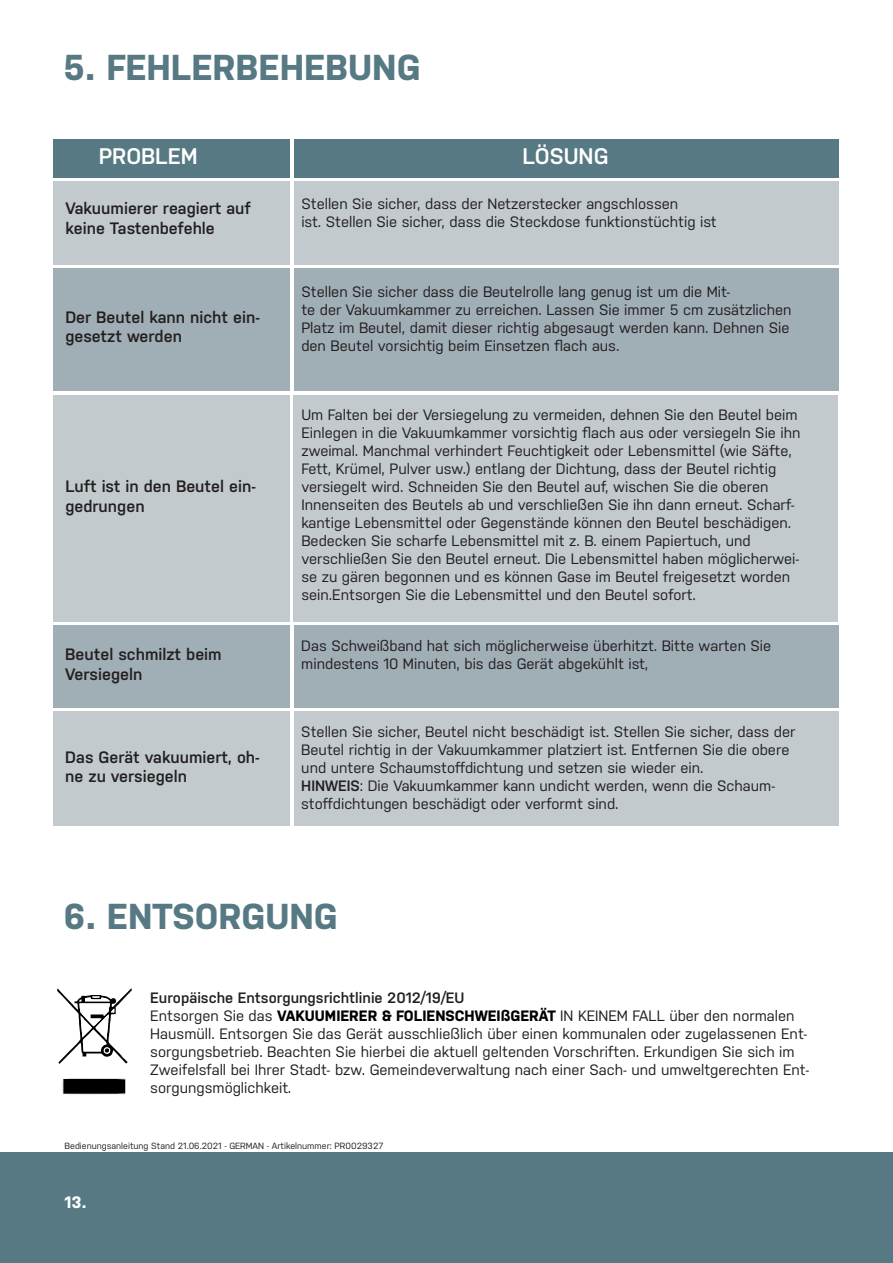
<style>
.page{position:relative;width:893px;height:1263px;background:#fff}
.page>*{position:absolute;margin:0;border:0;box-sizing:border-box;transform-origin:0 0}
.t1{font:700 36px "Nudista";color:#577983}
.t2{font:600 22.5px "Nudista";color:#fff}
.t3{font:600 16.5px/19.8px "Nudista";color:#231f20}
.t4{font:700 16.5px "Nudista";color:#fff}
.t5{font:15px/18px "Nudista";color:#231f20}
.t6{font:9px "Nudista";color:#231f20}
.s1{font-weight:600}
.s2{font-weight:700;color:#000}
</style>
<div class="page">
<svg style="left:62px;top:1078px;width:63px;height:16px"></svg>
<svg style="left:57px;top:988px;width:75px;height:76px"></svg>
<div style="left:0;top:1152px;width:893px;height:111px;background:#577983"></div>
<div style="left:53px;top:139px;width:237px;height:39px;background:#577983"></div>
<div style="left:294px;top:139px;width:544px;height:39px;background:#577983"></div>
<div style="left:53px;top:181px;width:237px;height:83px;background:#c2cace"></div>
<div style="left:53px;top:396px;width:237px;height:226px;background:#c2cace"></div>
<div style="left:53px;top:711px;width:237px;height:114px;background:#c2cace"></div>
<div style="left:53px;top:269px;width:237px;height:122px;background:#a0aeb5"></div>
<div style="left:53px;top:625px;width:237px;height:82px;background:#a0aeb5"></div>
<div style="left:294px;top:269px;width:544px;height:122px;background:#a0aeb5"></div>
<div style="left:294px;top:625px;width:544px;height:82px;background:#a0aeb5"></div>
<div style="left:294px;top:181px;width:544px;height:83px;background:#c2cace"></div>
<div style="left:293px;top:396px;width:545px;height:226px;background:#c2cace"></div>
<div style="left:294px;top:711px;width:544px;height:114px;background:#c2cace"></div>
<h1 class="t1" style="left:63px;top:46px;width:359px">5. FEHLERBEHEBUNG</h1>
<h2 class="t2" style="left:99px;top:143px;width:100px">PROBLEM</h2>
<h2 class="t2" style="left:522px;top:143px;width:88px">LÖSUNG</h2>
<p class="t3" style="left:65px;top:199px;width:187px">Vakuumierer reagiert auf keine Tastenbefehle</p>
<p class="t5" style="left:301px;top:195px;width:417px">Stellen Sie sicher, dass der Netzerstecker angschlossen<br>ist. Stellen Sie sicher, dass die Steckdose funktionstüchtig ist</p>
<p class="t3" style="left:65px;top:307px;width:196px">Der Beutel kann nicht ein&shy;gesetzt werden</p>
<p class="t3" style="left:65px;top:476px;width:192px">Luft ist in den Beutel ein&shy;gedrungen</p>
<p class="t3" style="left:65px;top:644px;width:158px">Beutel schmilzt beim<br>Versiegeln</p>
<p class="t3" style="left:65px;top:747px;width:196px">Das Gerät vakuumiert, oh&shy;ne zu versiegeln</p>
<p class="t5" style="left:301px;top:282px;width:492px">Stellen Sie sicher dass die Beutelrolle lang genug ist um die Mit-<br>te der Vakuumkammer zu erreichen. Lassen Sie immer 5 cm zusätzlichen Platz im Beutel, damit dieser richtig abgesaugt werden kann. Dehnen Sie den Beutel vorsichtig beim Einsetzen flach aus.</p>
<p class="t5" style="left:301px;top:406px;width:501px">Um Falten bei der Versiegelung zu vermeiden, dehnen Sie den Beutel beim Einlegen in die Vakuumkammer vorsichtig flach aus oder versiegeln Sie ihn zweimal. Manchmal verhindert Feuchtigkeit oder Lebensmittel (wie Säfte, Fett, Krümel, Pulver usw.) entlang der Dichtung, dass der Beutel richtig versiegelt wird. Schneiden Sie den Beutel auf, wischen Sie die oberen Innenseiten des Beutels ab und verschließen Sie ihn dann erneut. Scharf&shy;kantige Lebensmittel oder Gegenstände können den Beutel beschädigen.<br>Bedecken Sie scharfe Lebensmittel mit z. B. einem Papiertuch, und verschließen Sie den Beutel erneut. Die Lebensmittel haben möglicherwei&shy;se zu gären begonnen und es können Gase im Beutel freigesetzt worden sein.Entsorgen Sie die Lebensmittel und den Beutel sofort.</p>
<p class="t5" style="left:301px;top:636px;width:471px">Das Schweißband hat sich möglicherweise überhitzt. Bitte warten Sie mindestens 10 Minuten, bis das Gerät abgekühlt ist,</p>
<p class="t5" style="left:301px;top:723px;width:496px">Stellen Sie sicher, Beutel nicht beschädigt ist. Stellen Sie sicher, dass der Beutel richtig in der Vakuumkammer platziert ist. Entfernen Sie die obere und untere Schaumstoffdichtung und setzen sie wieder ein.<br><span class="s1">HINWEIS</span>: Die Vakuumkammer kann undicht werden, wenn die Schaum&shy;stoffdichtungen beschädigt oder verformt sind.</p>
<h1 class="t1" style="left:64px;top:896px;width:276px">6. ENTSORGUNG</h1>
<p class="t5" style="left:150px;top:989px;width:660px"><span class="s1">Europäische Entsorgungsrichtlinie 2012/19/EU<br></span>Entsorgen Sie das <span class="s2">VAKUUMIERER &amp; FOLIENSCHWEIßGERÄT</span> IN KEINEM FALL über den normalen Hausmüll. Entsorgen Sie das Gerät ausschließlich über einen kommunalen oder zugelassenen Ent&shy;sorgungsbetrieb. Beachten Sie hierbei die aktuell geltenden Vorschriften. Erkundigen Sie sich im Zweifelsfall bei Ihrer Stadt- bzw. Gemeindeverwaltung nach einer Sach- und umweltgerechten Ent&shy;sorgungsmöglichkeit.</p>
<p class="t6" style="left:65px;top:1140px;width:320px">Bedienungsanleitung Stand 21.06.2021 - GERMAN - Artikelnummer: PR0029327</p>
<p class="t4" style="left:65px;top:1193px;width:23px">13.</p>
</div>
